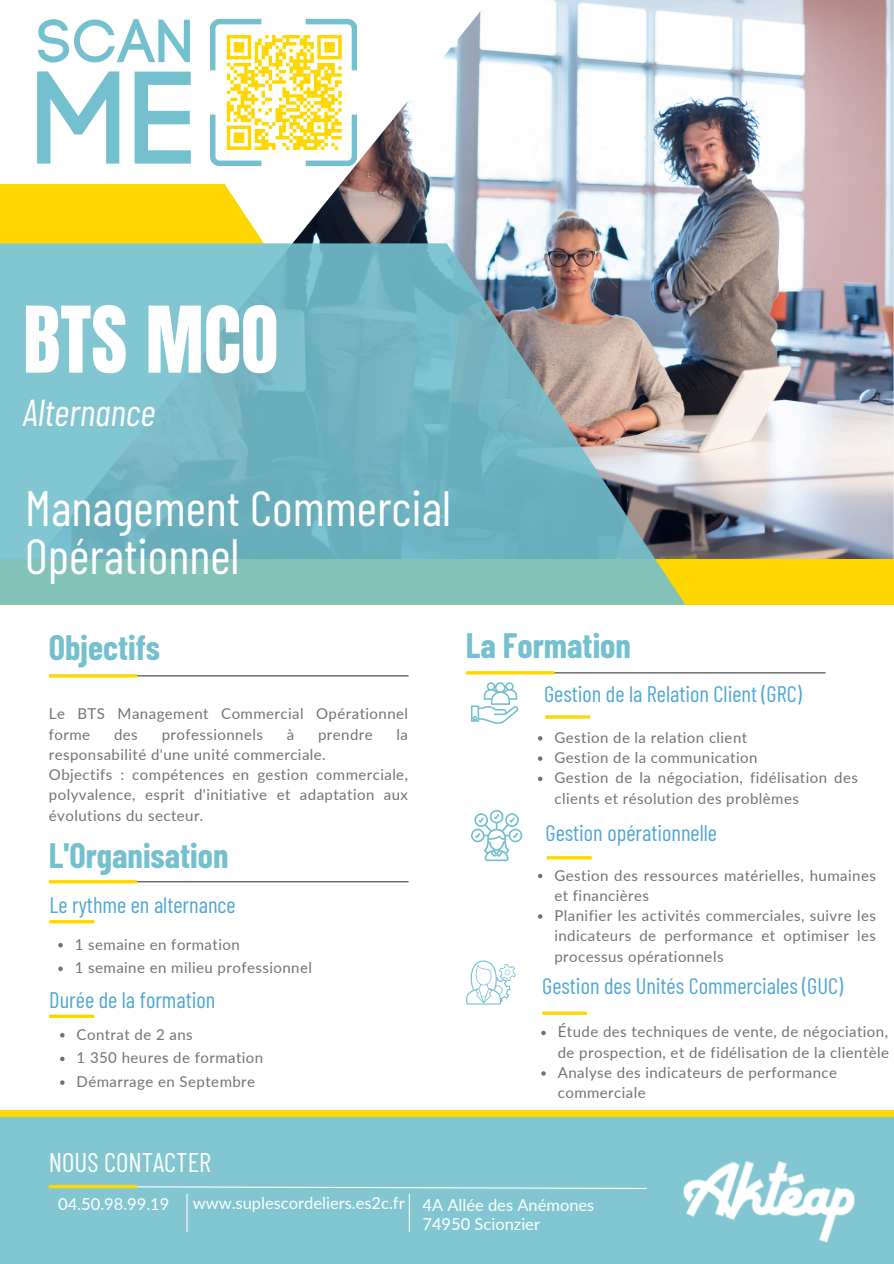
<style>
.page{position:relative;width:894px;height:1264px;background:#fff}
.page>*{position:absolute;margin:0;border:0;box-sizing:border-box;transform-origin:0 0}
.t1{font:78px "Anton";color:#fff}
.t2{font:49.5px/48.3px "Barlow Condensed";color:#fff}
.t3{font:italic 37.5px "Barlow Condensed";color:#fff}
.t4{font:700 34.5px "Barlow Condensed";color:#74c0ce}
.t5{font:27px "Barlow Condensed";color:#fff}
.t6{font:22.5px "Barlow Condensed";color:#50a7d3}
.t7{font:16.5px "Lato";color:#fff}
.t8{font:15px/20.2px "Lato";letter-spacing:.03em;color:#737373}
</style>
<div class="page">
<img style="left:50px;top:0;width:843px;height:558px">
<svg style="left:0;top:184px;width:264px;height:59px;background:#ffd912"></svg>
<div style="left:0;top:558px;width:893px;height:46px;background:#ffd700"></div>
<svg style="left:0;top:243px;width:684px;height:361px;background:#7fb4bc"></svg>
<div style="left:0;top:1113px;width:893px;height:150px;background:#82c6d2"></div>
<div style="left:0;top:1109px;width:893px;height:7px;background:#ffd700"></div>
<hr style="left:51px;top:675px;width:357px;height:1px;background:#414042">
<hr style="left:51px;top:881px;width:357px;height:1px;background:#414042">
<hr style="left:49px;top:674px;width:88px;height:3px;background:#ffd700">
<hr style="left:49px;top:880px;width:88px;height:3px;background:#ffd700">
<hr style="left:545px;top:715px;width:45px;height:3px;background:#ffd700">
<hr style="left:546px;top:856px;width:45px;height:3px;background:#ffd700">
<hr style="left:542px;top:1011px;width:45px;height:3px;background:#ffd700">
<hr style="left:467px;top:672px;width:358px;height:1px;background:#414042">
<hr style="left:466px;top:671px;width:88px;height:3px;background:#ffd700">
<hr style="left:49px;top:920px;width:45px;height:3px;background:#ffd700">
<svg style="left:49px;top:1185px;width:598px;height:4px"></svg>
<hr style="left:186px;top:1193px;width:1px;height:38px;background:#fff">
<hr style="left:408px;top:1193px;width:2px;height:38px;background:#fff">
<svg style="left:49px;top:1185px;width:88px;height:3px"></svg>
<svg style="left:49px;top:1014px;width:45px;height:4px"></svg>
<img style="left:683px;top:1161px;width:172px;height:82px">
<svg style="left:38px;top:19px;width:152px;height:43px"></svg>
<svg style="left:37px;top:71px;width:82px;height:93px"></svg>
<svg style="left:134px;top:72px;width:57px;height:92px"></svg>
<svg style="left:471px;top:682px;width:47px;height:42px"></svg>
<svg style="left:471px;top:809px;width:51px;height:52px"></svg>
<svg style="left:466px;top:960px;width:50px;height:44px"></svg>
<svg style="left:58px;top:943px;width:5px;height:4px"></svg>
<svg style="left:58px;top:966px;width:5px;height:5px"></svg>
<svg style="left:60px;top:1033px;width:5px;height:4px"></svg>
<svg style="left:60px;top:1056px;width:5px;height:5px"></svg>
<svg style="left:60px;top:1080px;width:5px;height:4px"></svg>
<svg style="left:538px;top:736px;width:4px;height:4px"></svg>
<svg style="left:538px;top:756px;width:4px;height:5px"></svg>
<svg style="left:538px;top:776px;width:4px;height:5px"></svg>
<svg style="left:538px;top:873px;width:4px;height:5px"></svg>
<svg style="left:538px;top:914px;width:4px;height:4px"></svg>
<svg style="left:541px;top:1030px;width:4px;height:5px"></svg>
<svg style="left:541px;top:1071px;width:4px;height:4px"></svg>
<svg style="left:210px;top:19px;width:147px;height:147px"></svg>
<p class="t1" style="left:23px;top:284px;width:257px">BTS MCO</p>
<p class="t3" style="left:23px;top:388px;width:134px">Alternance</p>
<p class="t2" style="left:25px;top:481px;width:427px">Management Commercial<br>Opérationnel</p>
<h1 class="t4" style="left:49px;top:626px;width:113px">Objectifs</h1>
<h3 class="t8" style="left:49px;top:703px;width:360px">Le BTS Management Commercial Opérationnel forme</h3>
<h3 class="t8" style="left:114px;top:723px;width:25px">des</h3>
<h3 class="t8" style="left:162px;top:723px;width:103px">professionnels</h3>
<h3 class="t8" style="left:287px;top:723px;width:9px">à</h3>
<h3 class="t8" style="left:318px;top:723px;width:56px">prendre</h3>
<h3 class="t8" style="left:396px;top:723px;width:13px">la</h3>
<h3 class="t8" style="left:49px;top:743px;width:278px">responsabilité d'une unité commerciale.</h3>
<h3 class="t8" style="left:49px;top:764px;width:360px;text-align:justify">Objectifs : compétences en gestion commerciale, polyvalence, esprit d'initiative et adaptation aux évolutions du secteur.</h3>
<h4 class="t4" style="left:49px;top:833px;width:181px">L'Organisation</h4>
<p class="t6" style="left:49px;top:890px;width:188px">Le rythme en alternance</p>
<h3 class="t8" style="left:75px;top:933px;width:166px">1 semaine en formation</h3>
<p class="t8" style="left:75px;top:957px;width:238px">1 semaine en milieu professionnel</p>
<p class="t6" style="left:49px;top:985px;width:168px">Durée de la formation</p>
<p class="t8" style="left:77px;top:1023px;width:118px">Contrat de 2 ans</p>
<h6 class="t8" style="left:77px;top:1047px;width:188px">1 350 heures de formation</h6>
<p class="t8" style="left:77px;top:1071px;width:180px">Démarrage en Septembre</p>
<h2 class="t4" style="left:466px;top:624px;width:166px">La Formation</h2>
<p class="t6" style="left:544px;top:679px;width:259px">Gestion de la Relation Client (GRC)</p>
<h6 class="t8" style="left:554px;top:727px;width:194px">Gestion de la relation client</h6>
<p class="t8" style="left:554px;top:747px;width:204px">Gestion de la communication</p>
<p class="t8" style="left:554px;top:767px;width:305px">Gestion de la négociation, fidélisation des clients et résolution des problèmes</p>
<p class="t6" style="left:545px;top:818px;width:173px">Gestion opérationnelle</p>
<p class="t8" style="left:554px;top:864px;width:323px">Gestion des ressources matérielles, humaines et financières</p>
<p class="t8" style="left:554px;top:905px;width:323px;text-align:justify">Planifier les activités commerciales, suivre les indicateurs de performance et optimiser les processus opérationnels</p>
<p class="t6" style="left:542px;top:971px;width:302px">Gestion des Unités Commerciales (GUC)</p>
<p class="t8" style="left:557px;top:1021px;width:333px">Étude des techniques de vente, de négociation, de prospection, et de fidélisation de la clientèle</p>
<h6 class="t8" style="left:557px;top:1062px;width:281px">Analyse des indicateurs de performance commerciale</h6>
<p class="t5" style="left:49px;top:1144px;width:164px">NOUS CONTACTER</p>
<p class="t7" style="left:193px;top:1192px;width:213px">www.suplescordeliers.es2c.fr</p>
<h6 class="t7" style="left:58px;top:1193px;width:113px">04.50.98.99.19</h6>
<p class="t7" style="left:422px;top:1194px;width:173px">4A Allée des Anémones</p>
<p class="t7" style="left:422px;top:1213px;width:119px">74950 Scionzier</p>
</div>
